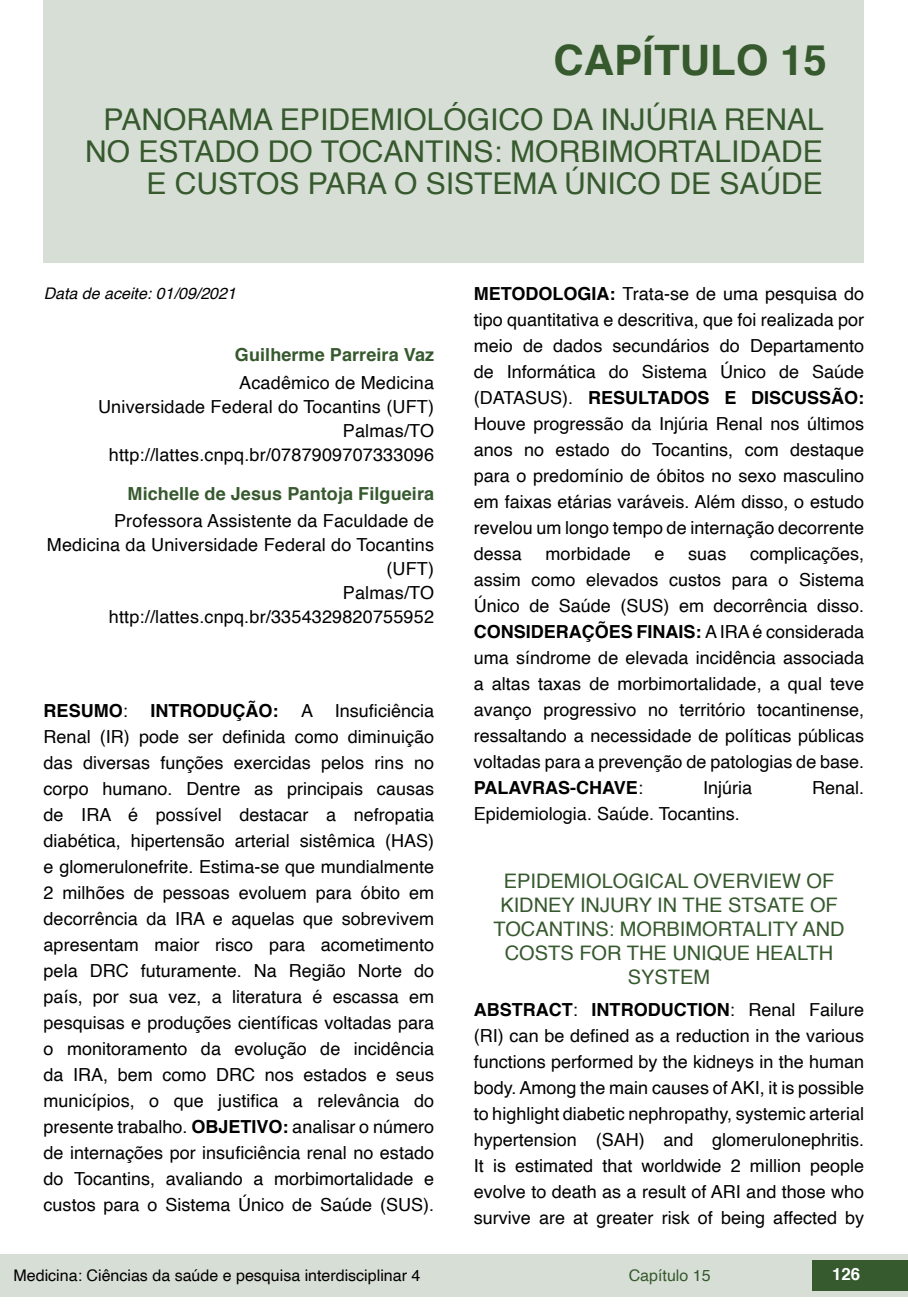
<style>
.page{position:relative;width:908px;height:1304px;background:#fff}
.page>*{position:absolute;margin:0;border:0;box-sizing:border-box;transform-origin:0 0}
.t1{font:700 42px "Helvetica";color:#36592e}
.t2{font:30px/32px "Helvetica";color:#36592e;text-align:right}
.t3{font:20px/24px "Helvetica";color:#36592e;text-align:center}
.t4{font:18px/26px "Helvetica";color:#000;text-align:justify}
.t5{font:700 18px "Helvetica";letter-spacing:.005em;color:#36592e}
.t6{font:700 18px "Helvetica";color:#000}
.t7{font:700 16.8px "Helvetica";color:#fff}
.t8{font:16px "Helvetica";color:#000}
.t9{font:italic 16px "Helvetica";color:#000}
.t10{font:16px "Helvetica";color:#36592e}
.s1{font-weight:400}
.s2{font-weight:700}
</style>
<div class="page">
<div style="left:0;top:1254px;width:906px;height:43px;background:#d7ded5"></div>
<div style="left:812px;top:1261px;width:95px;height:30px;background:#36592e"></div>
<div style="left:44px;top:0;width:819px;height:263px;background:#d7ded5"></div>
<h1 class="t1" style="left:553px;top:26px;width:275px">CAPÍTULO 15</h1>
<h2 class="t2" style="left:85px;top:104px;width:740px">PANORAMA EPIDEMIOLÓGICO DA INJÚRIA RENAL<br>NO ESTADO DO TOCANTINS: MORBIMORTALIDADE<br>E CUSTOS PARA O SISTEMA ÚNICO DE SAÚDE</h2>
<p class="t9" style="left:44px;top:280px;width:194px">Data de aceite: 01/09/2021</p>
<p class="t5" style="left:235px;top:341px;width:200px">Guilherme Parreira Vaz</p>
<p class="t4" style="left:98px;top:371px;width:337px;line-height:24px;text-align:right">Acadêmico de Medicina<br>Universidade Federal do Tocantins (UFT)<br>Palmas/TO http://lattes.cnpq.br/0787909707333096</p>
<p class="t5" style="left:128px;top:479px;width:308px">Michelle de Jesus Pantoja Filgueira</p>
<p class="t4" style="left:47px;top:510px;width:388px;line-height:24px;text-align:right">Professora Assistente da Faculdade de<br>Medicina da Universidade Federal do Tocantins (UFT)<br>Palmas/TO http://lattes.cnpq.br/3354329820755952</p>
<p class="t6" style="left:44px;top:697px;width:86px">RESUMO<span class="s1">:</span></p>
<p class="t6" style="left:150px;top:697px;width:129px">INTRODUÇÃO:</p>
<p class="t4" style="left:44px;top:699px;width:392px;text-indent:257px">A Insuficiência Renal (IR) pode ser definida como diminuição das diversas funções exercidas pelos rins no corpo humano. Dentre as principais causas de IRA é possível destacar a nefropatia diabética, hipertensão arterial sistêmica (HAS) e glomerulonefrite. Estima-se que mundialmente 2 milhões de pessoas evoluem para óbito em decorrência da IRA e aquelas que sobrevivem apresentam maior risco para acometimento pela DRC futuramente. Na Região Norte do país, por sua vez, a literatura é escassa em pesquisas e produções científicas voltadas para o monitoramento da evolução de incidência da IRA, bem como DRC nos estados e seus municípios, o que justifica a relevância do presente trabalho. <span class="s2">OBJETIVO:</span> analisar o número de internações por insuficiência renal no estado do Tocantins, avaliando a morbimortalidade e custos para o Sistema Único de Saúde (SUS).</p>
<p class="t4" style="left:473px;top:281px;width:392px"><span class="s2">METODOLOGIA:</span> Trata-se de uma pesquisa do tipo quantitativa e descritiva, que foi realizada por meio de dados secundários do Departamento de Informática do Sistema Único de Saúde (DATASUS). <span class="s2">RESULTADOS E DISCUSSÃO:<br></span>Houve progressão da Injúria Renal nos últimos anos no estado do Tocantins, com destaque para o predomínio de óbitos no sexo masculino em faixas etárias varáveis. Além disso, o estudo revelou um longo tempo de internação decorrente dessa</p>
<p class="t4" style="left:545px;top:541px;width:87px">morbidade</p>
<p class="t4" style="left:654px;top:541px;width:12px">e</p>
<p class="t4" style="left:688px;top:541px;width:40px">suas</p>
<p class="t4" style="left:473px;top:541px;width:392px;text-indent:276px">complicações, assim como elevados custos para o Sistema Único de Saúde (SUS) em decorrência disso.<br><span class="s2">CONSIDERAÇÕES FINAIS:</span> A IRA é considerada uma síndrome de elevada incidência associada a altas taxas de morbimortalidade, a qual teve avanço progressivo no território tocantinense, ressaltando a necessidade de políticas públicas voltadas para a prevenção de patologias de base.<br><span class="s2">PALAVRAS-CHAVE</span>:</p>
<p class="t4" style="left:702px;top:775px;width:51px">Injúria</p>
<p class="t4" style="left:811px;top:775px;width:54px">Renal.</p>
<p class="t4" style="left:473px;top:801px;width:267px">Epidemiologia. Saúde. Tocantins.</p>
<p class="t3" style="left:493px;top:870px;width:352px">EPIDEMIOLOGICAL OVERVIEW OF<br>KIDNEY INJURY IN THE STSATE OF<br>TOCANTINS: MORBIMORTALITY AND<br>COSTS FOR THE UNIQUE HEALTH<br>SYSTEM</p>
<p class="t4" style="left:473px;top:997px;width:392px"><span class="s2">ABSTRACT</span>: <span class="s2">INTRODUCTION</span>: Renal Failure (RI) can be defined as a reduction in the various functions performed by the kidneys in the human body. Among the main causes of AKI, it is possible to highlight diabetic nephropathy, systemic arterial hypertension (SAH) and glomerulonephritis.<br>It is estimated that worldwide 2 million people evolve to death as a result of ARI and those who survive are at greater risk of being affected by</p>
<p class="t8" style="left:14px;top:1263px;width:408px">Medicina: Ciências da saúde e pesquisa interdisciplinar 4</p>
<p class="t10" style="left:628px;top:1263px;width:83px">Capítulo 15</p>
<p class="t7" style="left:831px;top:1261px;width:30px">126</p>
</div>
